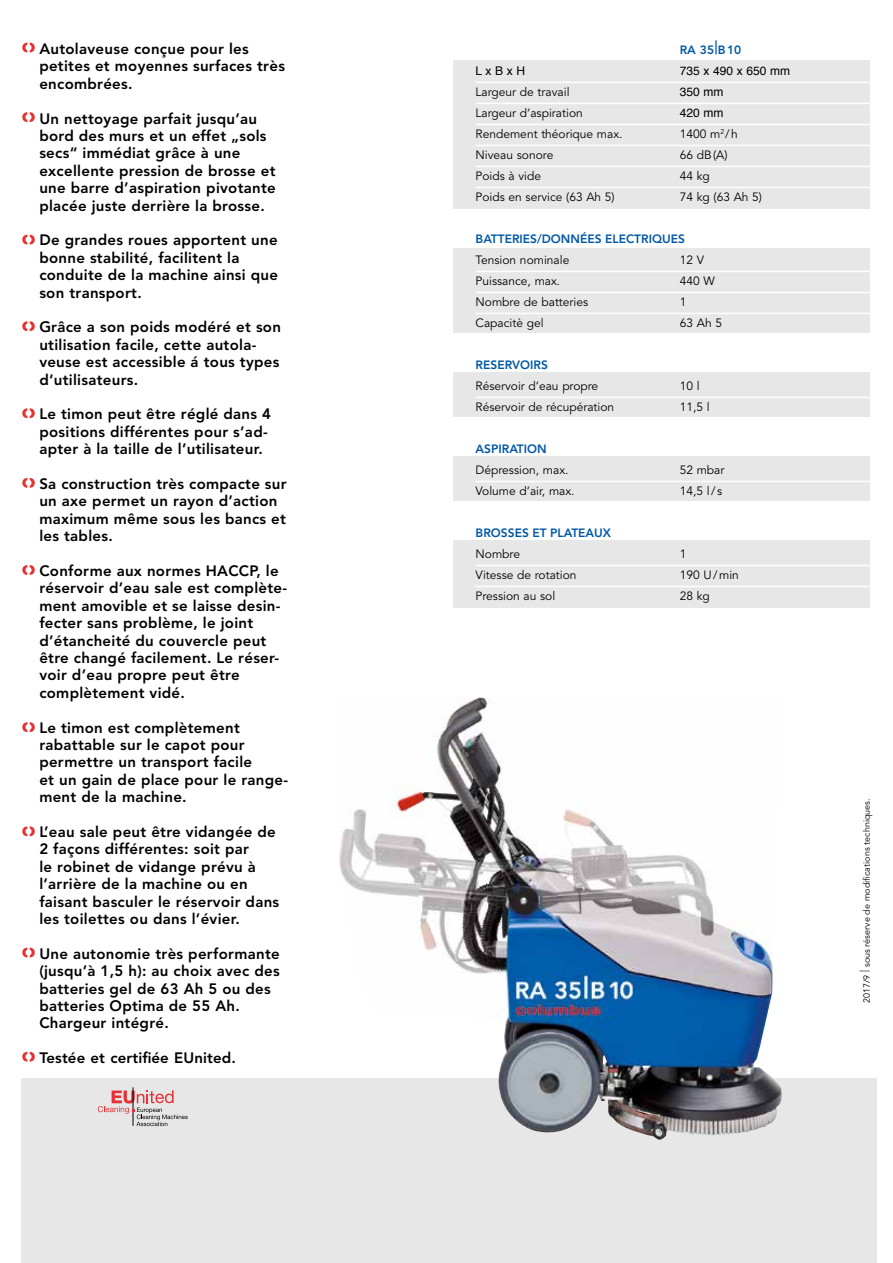
<style>
.page{position:relative;width:893px;height:1263px;background:#fff}
.page>*{position:absolute;margin:0;border:0;box-sizing:border-box;transform-origin:0 0}
.t1{font:800 15px/17.4px "Avenir";letter-spacing:.02em;color:#000}
.t2{font:12px "Avenir";color:#000}
.t3{font:800 12px "Avenir";color:#0058a5}
.t4{font:12px "Helvetica";color:#000}
.t5{font:9px "Avenir";color:#000}
.s1{font-size:18px}
.s2{font-size:13.5px}
</style>
<div class="page">
<div style="left:21px;top:1078px;width:856px;height:185px;background:#e7e7e7"></div>
<img style="left:339px;top:698px;width:443px;height:442px">
<svg style="left:22px;top:43px;width:13px;height:10px"></svg>
<svg style="left:22px;top:112px;width:13px;height:10px"></svg>
<svg style="left:22px;top:235px;width:13px;height:10px"></svg>
<svg style="left:22px;top:321px;width:13px;height:10px"></svg>
<svg style="left:22px;top:408px;width:13px;height:10px"></svg>
<svg style="left:22px;top:478px;width:13px;height:10px"></svg>
<svg style="left:22px;top:565px;width:13px;height:10px"></svg>
<svg style="left:22px;top:722px;width:13px;height:10px"></svg>
<svg style="left:22px;top:826px;width:13px;height:10px"></svg>
<svg style="left:22px;top:947px;width:13px;height:10px"></svg>
<svg style="left:22px;top:1052px;width:13px;height:10px"></svg>
<div style="left:453px;top:61px;width:417px;height:547px;background:#e7e7e7"></div>
<div style="left:453px;top:210px;width:429px;height:38px;background:#fff"></div>
<div style="left:453px;top:333px;width:429px;height:38px;background:#fff"></div>
<div style="left:453px;top:417px;width:429px;height:38px;background:#fff"></div>
<div style="left:453px;top:501px;width:429px;height:39px;background:#fff"></div>
<hr style="left:476px;top:82px;width:394px;height:1px;background:#fff">
<hr style="left:476px;top:103px;width:394px;height:1px;background:#fff">
<hr style="left:476px;top:124px;width:394px;height:1px;background:#fff">
<hr style="left:476px;top:145px;width:394px;height:1px;background:#fff">
<hr style="left:476px;top:166px;width:394px;height:1px;background:#fff">
<hr style="left:476px;top:187px;width:394px;height:1px;background:#fff">
<hr style="left:476px;top:271px;width:394px;height:1px;background:#fff">
<hr style="left:476px;top:292px;width:394px;height:1px;background:#fff">
<hr style="left:476px;top:313px;width:394px;height:1px;background:#fff">
<hr style="left:476px;top:397px;width:394px;height:1px;background:#fff">
<hr style="left:476px;top:481px;width:394px;height:1px;background:#fff">
<hr style="left:476px;top:565px;width:394px;height:1px;background:#fff">
<hr style="left:476px;top:586px;width:394px;height:1px;background:#fff">
<hr style="left:133px;top:1087px;width:1px;height:39px;background:#000">
<svg style="left:98px;top:1090px;width:90px;height:36px"></svg>
<p class="t1" style="left:39px;top:41px;width:247px">Autolaveuse conçue pour les petites et moyennes surfaces très encombrées.</p>
<p class="t1" style="left:39px;top:111px;width:238px">Un nettoyage parfait jusqu’au bord des murs et un effet „sols secs“ immédiat grâce à une excellente pression de brosse et une barre d’aspiration pivotante placée juste derrière la brosse.</p>
<p class="t1" style="left:39px;top:233px;width:240px">De grandes roues apportent une bonne stabilité, facilitent la conduite de la machine ainsi que son transport.</p>
<p class="t1" style="left:39px;top:320px;width:243px">Grâce a son poids modéré et son utilisation facile, cette autola&shy;veuse est accessible á tous types d‘utilisateurs.</p>
<p class="t1" style="left:39px;top:407px;width:233px">Le timon peut être réglé dans 4 positions différentes pour s’ad&shy;apter à la taille de l’utilisateur.</p>
<p class="t1" style="left:39px;top:476px;width:249px">Sa construction très compacte sur un axe permet un rayon d’action maximum même sous les bancs et les tables.</p>
<p class="t1" style="left:39px;top:563px;width:249px">Conforme aux normes HACCP, le réservoir d’eau sale est complète&shy;ment amovible et se laisse desin&shy;fecter sans problème, le joint d’étancheité du couvercle peut être changé facilement. Le réser&shy;voir d’eau propre peut être complètement vidé.</p>
<p class="t1" style="left:39px;top:720px;width:250px">Le timon est complètement rabattable sur le capot pour permettre un transport facile<br>et un gain de place pour le range&shy;ment de la machine.</p>
<p class="t1" style="left:39px;top:824px;width:241px">L’eau sale peut être vidangée de<br>2 façons différentes: soit par<br>le robinet de vidange prévu à l’arrière de la machine ou en faisant basculer le réservoir dans les toilettes ou dans l’évier.</p>
<p class="t1" style="left:39px;top:946px;width:242px">Une autonomie très performante (jusqu’à 1,5 h): au choix avec des batteries gel de 63 Ah 5 ou des batteries Optima de 55 Ah.<br>Chargeur intégré.</p>
<p class="t1" style="left:39px;top:1050px;width:198px">Testée et certifiée EUnited.</p>
<p class="t3" style="left:680px;top:45px;width:63px">RA 35 <span class="s1">|</span> B 10</p>
<p class="t4" style="left:476px;top:64px;width:51px">L x B x H</p>
<p class="t4" style="left:680px;top:64px;width:112px">735 x 490 x 650 mm</p>
<p class="t2" style="left:476px;top:87px;width:95px">Largeur de travail</p>
<p class="t4" style="left:680px;top:85px;width:45px">350 mm</p>
<p class="t2" style="left:476px;top:108px;width:109px">Largeur d‘aspiration</p>
<p class="t4" style="left:680px;top:106px;width:45px">420 mm</p>
<p class="t2" style="left:476px;top:129px;width:148px">Rendement théorique max.</p>
<p class="t2" style="left:680px;top:129px;width:59px">1400 m<sup>2</sup> / h</p>
<p class="t2" style="left:476px;top:150px;width:79px">Niveau sonore</p>
<p class="t2" style="left:680px;top:150px;width:49px">66 dB (A)</p>
<p class="t2" style="left:476px;top:171px;width:67px">Poids à vide</p>
<p class="t2" style="left:680px;top:171px;width:32px">44 kg</p>
<p class="t2" style="left:476px;top:192px;width:141px">Poids en service (63 Ah 5)</p>
<p class="t2" style="left:680px;top:192px;width:84px">74 kg (63 Ah 5)</p>
<p class="t3" style="left:476px;top:234px;width:211px">BATTERIES/DONNÉES ELECTRIQUES</p>
<p class="t2" style="left:476px;top:255px;width:95px">Tension nominale</p>
<p class="t2" style="left:680px;top:255px;width:26px">12 V</p>
<p class="t2" style="left:476px;top:276px;width:86px">Puissance, max.</p>
<p class="t2" style="left:680px;top:276px;width:37px">440 W</p>
<p class="t2" style="left:476px;top:297px;width:114px">Nombre de batteries</p>
<p class="t2" style="left:680px;top:297px;width:8px">1</p>
<p class="t2" style="left:476px;top:318px;width:70px">Capacitè gel</p>
<p class="t2" style="left:680px;top:318px;width:44px">63 Ah 5</p>
<p class="t3" style="left:476px;top:360px;width:74px">RESERVOIRS</p>
<p class="t2" style="left:476px;top:381px;width:124px">Réservoir d‘eau propre</p>
<p class="t2" style="left:680px;top:381px;width:21px">10 l</p>
<p class="t2" style="left:476px;top:402px;width:140px">Réservoir de récupération</p>
<p class="t2" style="left:680px;top:402px;width:31px">11,5 l</p>
<p class="t3" style="left:476px;top:444px;width:73px">ASPIRATION</p>
<p class="t2" style="left:476px;top:465px;width:94px">Dépression, max.</p>
<p class="t2" style="left:680px;top:465px;width:46px">52 mbar</p>
<p class="t2" style="left:476px;top:486px;width:100px">Volume d‘air, max.</p>
<p class="t2" style="left:680px;top:486px;width:44px">14,5 l / s</p>
<p class="t3" style="left:476px;top:528px;width:137px">BROSSES ET PLATEAUX</p>
<p class="t2" style="left:476px;top:549px;width:46px">Nombre</p>
<p class="t2" style="left:680px;top:549px;width:8px">1</p>
<p class="t2" style="left:476px;top:570px;width:102px">Vitesse de rotation</p>
<p class="t2" style="left:680px;top:570px;width:61px">190 U / min</p>
<p class="t2" style="left:476px;top:591px;width:81px">Pression au sol</p>
<p class="t2" style="left:680px;top:591px;width:32px">28 kg</p>
<p class="t5" style="left:863px;top:1003px;width:206px;rotate:-90deg">2017/9 <span class="s2">|</span> sous réserve de modifications techniques.</p>
</div>
